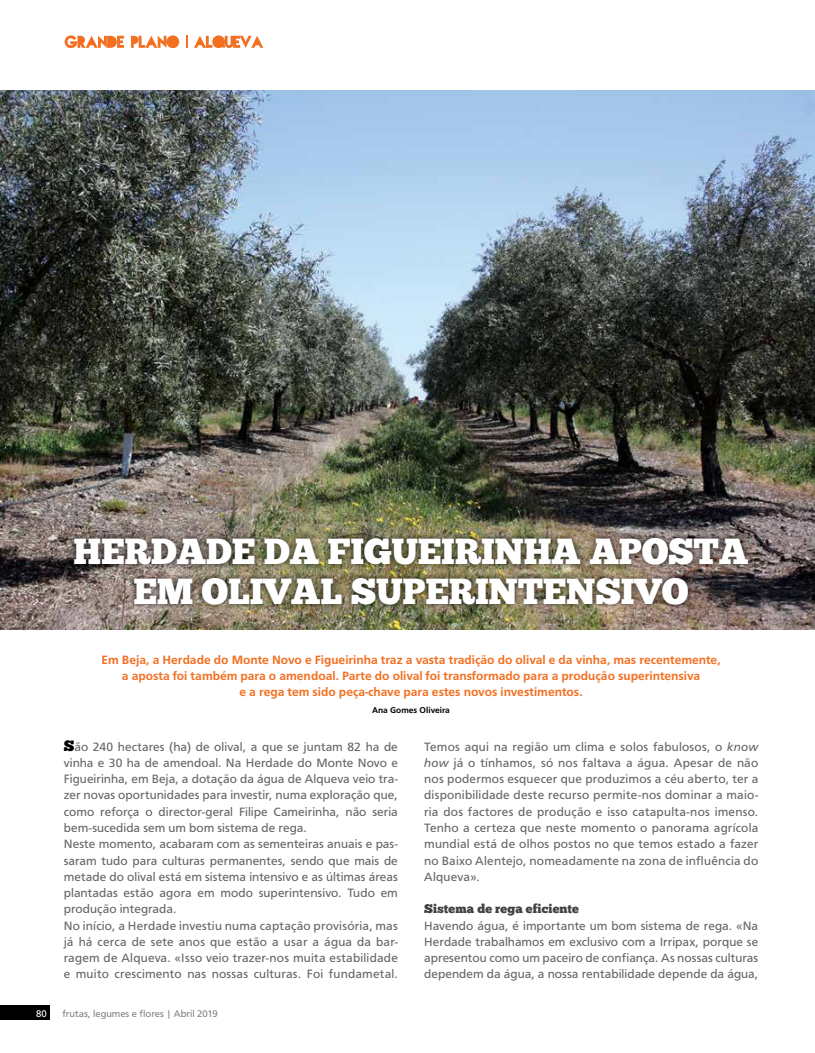
<style>
.page{position:relative;width:815px;height:1053px;background:#fff}
.page>*{position:absolute;margin:0;border:0;box-sizing:border-box;transform-origin:0 0}
.t1{font:36.25px/40px "Chunk Five";letter-spacing:-.01em;color:#fff;text-align:center}
.t2{font:12.5px/16.2px "Carto Gothic Std";letter-spacing:.005em;color:#636466;text-align:justify}
.t3{font:700 12.5px/16.2px "Carto Gothic Std";color:#f36f21;text-align:center}
.t4{font:12.5px "Chunk Five";letter-spacing:.005em;color:#414042}
.t5{font:10px "Carto Gothic Std";color:#808285}
.t6{font:10px "Carto Gothic Std";color:#fff}
.t7{font:700 8.75px "Carto Gothic Std";color:#000}
.s1{font-family:"Chunk Five";font-size:15px;color:#000}
.s2{font-style:italic}
</style>
<div class="page">
<div style="left:0;top:1005px;width:50px;height:14px;background:#000"></div>
<img style="left:0;top:91px;width:815px;height:538px">
<svg style="left:65px;top:35px;width:114px;height:13px"></svg>
<svg style="left:194px;top:35px;width:69px;height:13px"></svg>
<div style="left:68px;top:531px;width:687px;height:80px;background:#000;opacity:.75"></div>
<svg style="left:186px;top:35px;width:2px;height:13px"></svg>
<h1 class="t1" style="left:74px;top:531px;width:676px">HERDADE DA FIGUEIRINHA APOSTA<br>EM OLIVAL SUPERINTENSIVO</h1>
<p class="t3" style="left:101px;top:651px;width:621px">Em Beja, a Herdade do Monte Novo e Figueirinha traz a vasta tradição do olival e da vinha, mas recentemente, a aposta foi também para o amendoal. Parte do olival foi transformado para a produção superintensiva<br>e a rega tem sido peça-chave para estes novos investimentos.</p>
<p class="t7" style="left:372px;top:704px;width:79px">Ana Gomes Oliveira</p>
<p class="t2" style="left:64px;top:738px;width:336px;text-align:left"><span class="s1">S</span>ão 240 hectares (ha) de olival, a que se juntam 82 ha de vinha e 30 ha de amendoal. Na Herdade do Monte Novo e Figueirinha, em Beja, a dotação da água de Alqueva veio tra&shy;zer novas oportunidades para investir, numa exploração que, como reforça o director-geral Filipe Cameirinha, não seria bem-sucedida sem um bom sistema de rega.<br>Neste momento, acabaram com as sementeiras anuais e pas&shy;saram tudo para culturas permanentes, sendo que mais de metade do olival está em sistema intensivo e as últimas áreas plantadas estão agora em modo superintensivo. Tudo em produção integrada.<br>No início, a Herdade investiu numa captação provisória, mas já há cerca de sete anos que estão a usar a água da bar&shy;ragem de Alqueva. «Isso veio trazer-nos muita estabilidade e muito crescimento nas nossas culturas. Foi fundametal.</p>
<p class="t2" style="left:424px;top:738px;width:336px">Temos aqui na região um clima e solos fabulosos, o <span class="s2">know how</span> já o tínhamos, só nos faltava a água. Apesar de não nos podermos esquecer que produzimos a céu aberto, ter a disponibilidade deste recurso permite-nos dominar a maio&shy;ria dos factores de produção e isso catapulta-nos imenso.<br>Tenho a certeza que neste momento o panorama agrícola mundial está de olhos postos no que temos estado a fazer no Baixo Alentejo, nomeadamente na zona de influência do Alqueva».</p>
<p class="t4" style="left:424px;top:901px;width:156px">SISTEMA DE REGA EFICIENTE</p>
<p class="t2" style="left:424px;top:917px;width:336px">Havendo água, é importante um bom sistema de rega. «Na Herdade trabalhamos em exclusivo com a Irripax, porque se apresentou como um paceiro de confiança. As nossas culturas dependem da água, a nossa rentabilidade depende da água,</p>
<p class="t6" style="left:36px;top:1007px;width:12px">80</p>
<p class="t5" style="left:62px;top:1007px;width:157px">frutas, legumes e flores | Abril 2019</p>
</div>
